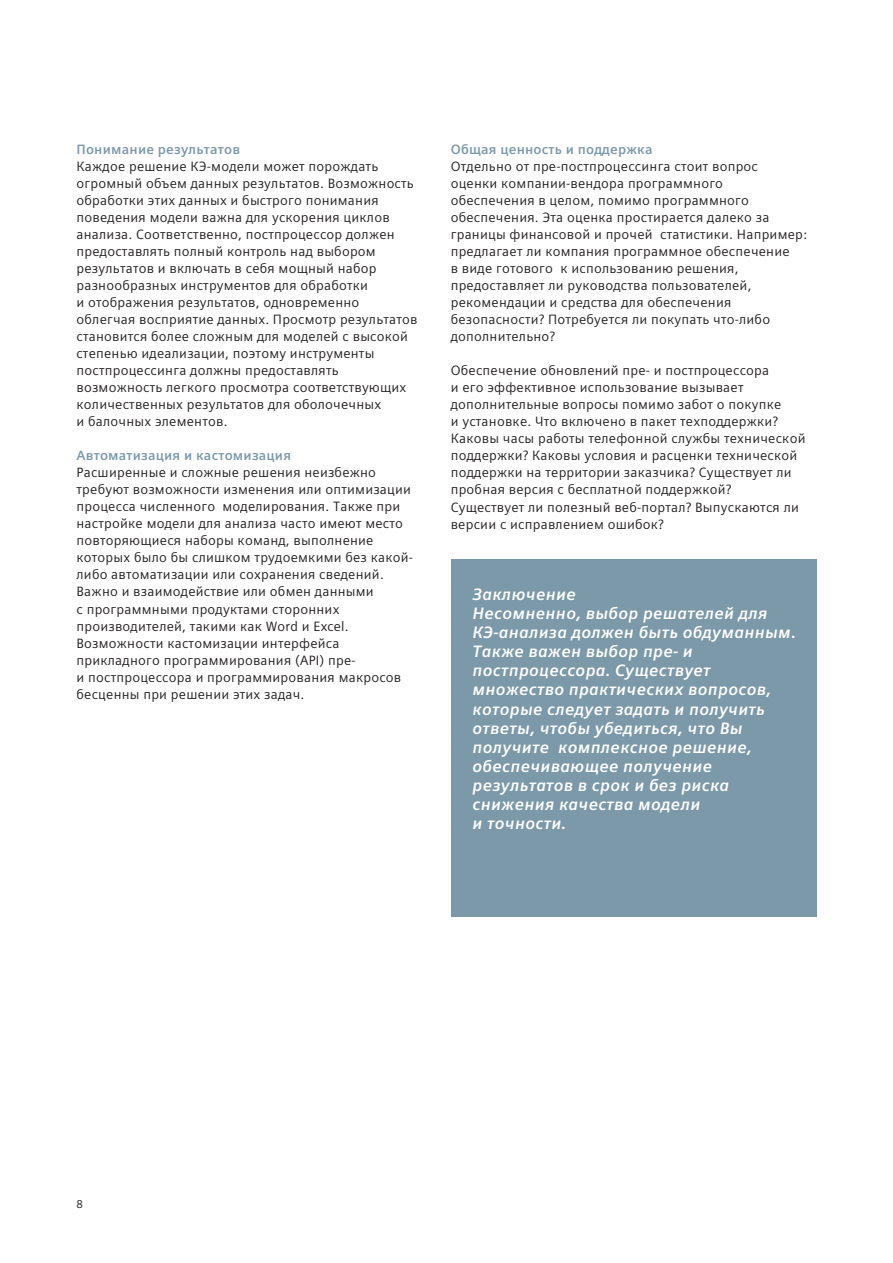
<style>
.page{position:relative;width:893px;height:1263px;background:#fff}
.page>*{position:absolute;margin:0;border:0;box-sizing:border-box;transform-origin:0 0}
.t1{font:italic 700 16.5px/19.2px "Siemens Sans Global";letter-spacing:.015em;color:#fff}
._04__Copy___9pt_4mm{font:13.5px/17px "Siemens Sans Global";letter-spacing:.015em;color:#231f20}
._04__Copy___9pt_4mm-2{font:700 13.5px "Siemens Sans Global";letter-spacing:.015em;color:#7b99a9}
._04__Marginals_7_5pt{font:11.25px "Siemens Sans Global";color:#231f20}
</style>
<div class="page">
<div style="left:451px;top:559px;width:365px;height:357px;background:#7b99a9"></div>
<p class="_04__Copy___9pt_4mm-2" style="left:77px;top:139px;width:165px">Понимание результатов</p>
<p class="_04__Copy___9pt_4mm" style="left:77px;top:158px;width:342px">Каждое решение КЭ-модели может порождать огромный объем данных результатов. Возможность обработки этих данных и быстрого понимания поведения модели важна для ускорения циклов анализа. Соответственно, постпроцессор должен предоставлять полный контроль над выбором результатов и включать в себя мощный набор разнообразных инструментов для обработки<br>и отображения результатов, одновременно облегчая восприятие данных. Просмотр результатов становится более сложным для моделей с высокой cтепенью идеализации, поэтому инструменты постпроцессинга должны предоставлять возможность легкого просмотра соответствующих количественных результатов для оболочечных<br>и балочных элементов.</p>
<p class="_04__Copy___9pt_4mm-2" style="left:77px;top:445px;width:216px">Автоматизация и кастомизация</p>
<p class="_04__Copy___9pt_4mm" style="left:77px;top:464px;width:338px">Расширенные и сложные решения неизбежно требуют возможности изменения или оптимизации процесса численного моделирования. Также при настройке модели для анализа часто имеют место повторяющиеся наборы команд, выполнение которых было бы слишком трудоемкими без какой&shy;либо автоматизации или сохранения сведений.<br>Важно и взаимодействие или обмен данными<br>с программными продуктами сторонних производителей, такими как Word и Excel.<br>Возможности кастомизации интерфейса прикладного программирования (API) пре-<br>и постпроцессора и программирования макросов бесценны при решении этих задач.</p>
<p class="_04__Copy___9pt_4mm-2" style="left:451px;top:139px;width:203px">Общая ценность и поддержка</p>
<p class="_04__Copy___9pt_4mm" style="left:451px;top:158px;width:358px">Отдельно от пре-постпроцессинга стоит вопрос оценки компании-вендора программного обеспечения в целом, помимо программного обеспечения. Эта оценка простирается далеко за границы финансовой и прочей статистики. Например: предлагает ли компания программное обеспечение<br>в виде готового к использованию решения, предоставляет ли руководства пользователей, рекомендации и средства для обеспечения безопасности? Потребуется ли покупать что-либо дополнительно?</p>
<p class="_04__Copy___9pt_4mm" style="left:451px;top:362px;width:356px">Обеспечение обновлений пре- и постпроцессора<br>и его эффективное использование вызывает дополнительные вопросы помимо забот о покупке<br>и установке. Что включено в пакет техподдержки?<br>Каковы часы работы телефонной службы технической поддержки? Каковы условия и расценки технической поддержки на территории заказчика? Существует ли пробная версия с бесплатной поддержкой?<br>Существует ли полезный веб-портал? Выпускаются ли версии с исправлением ошибок?</p>
<p class="t1" style="left:473px;top:584px;width:325px">Заключение<br>Несомненно, выбор решателей для<br>КЭ-анализа должен быть обдуманным.<br>Также важен выбор пре- и постпроцессора. Существует множество практических вопросов, которые следует задать и получить ответы, чтобы убедиться, что Вы получите комплексное решение, обеспечивающее получение результатов в срок и без риска снижения качества модели<br>и точности.</p>
<p class="_04__Marginals_7_5pt" style="left:77px;top:1195px;width:8px">8</p>
</div>
